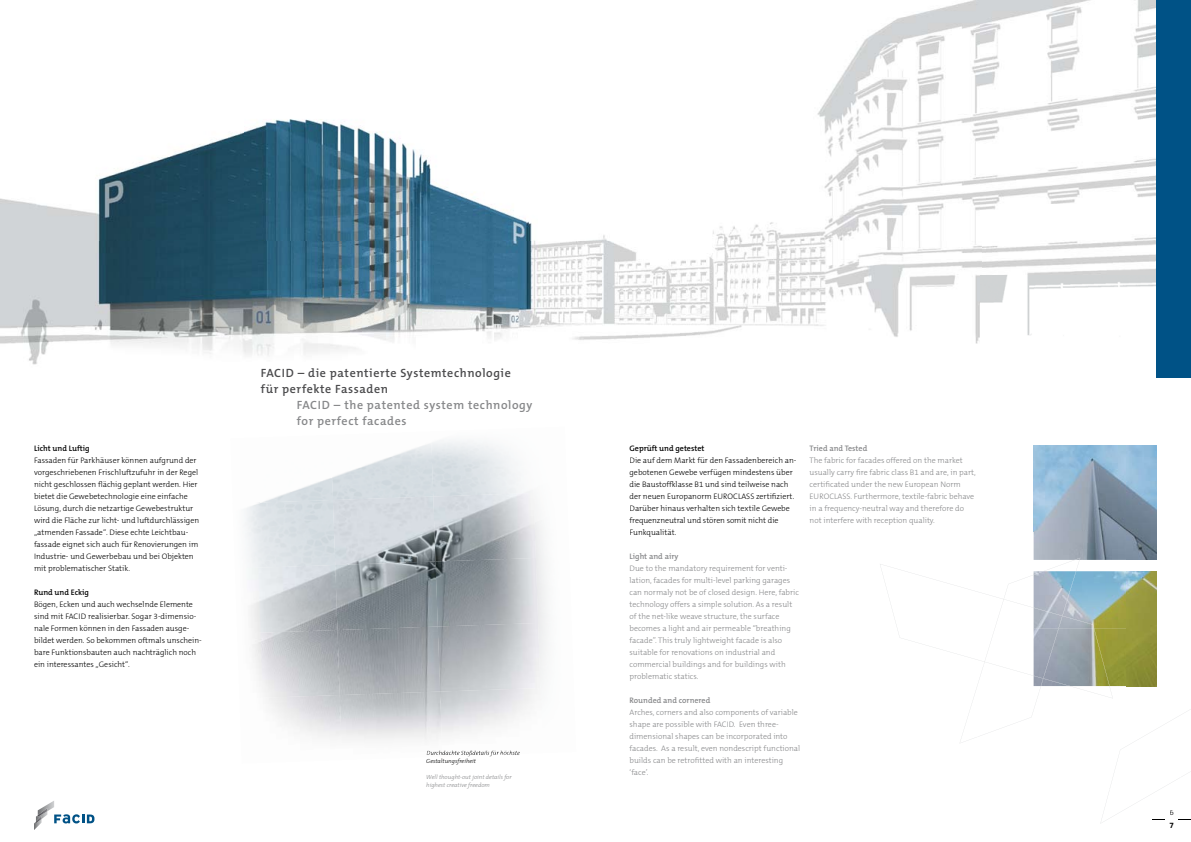
<style>
.page{position:relative;width:1191px;height:842px;background:#fff}
.page>*{position:absolute;margin:0;border:0;box-sizing:border-box;transform-origin:0 0}
.t1{font:600 12px/16px "The Mix B6";letter-spacing:.05em;color:#4b4b4d}
.t2{font:600 12px/16px "The Mix B6";letter-spacing:.05em;color:#87888a}
.t3{font:300 8px/12px "The Mix B3";color:#000}
.t4{font:300 8px/12px "The Mix B3";color:#87888a}
.t5{font:600 8px "The Mix B6";color:#000}
.t6{font:600 8px "The Mix B6";color:#87888a}
.t7{font:700 8px "The Mix B7";color:#000}
.t8{font:italic 300 6px/8px "The Mix";color:#87888a}
.t9{font:italic 300 6px "The Mix";color:#000}
</style>
<div class="page">
<svg style="left:34px;top:801px;width:60px;height:29px"></svg>
<img style="left:0;top:0;width:1191px;height:378px">
<img style="left:269px;top:478px;width:61px;height:22px">
<img style="left:333px;top:496px;width:100px;height:69px">
<img style="left:433px;top:493px;width:103px;height:68px">
<img style="left:240px;top:565px;width:95px;height:65px">
<img style="left:335px;top:561px;width:100px;height:69px">
<img style="left:435px;top:558px;width:103px;height:68px">
<img style="left:337px;top:626px;width:101px;height:69px">
<img style="left:438px;top:623px;width:100px;height:68px">
<img style="left:340px;top:691px;width:100px;height:50px">
<img style="left:1033px;top:445px;width:124px;height:113px">
<svg style="left:880px;top:558px;width:311px;height:266px"></svg>
<img style="left:426px;top:750px;width:94px;height:6px">
<div style="left:1157px;top:0;width:34px;height:377px;background:#005286"></div>
<p class="t5" style="left:34px;top:444px;width:57px">Licht und Luftig</p>
<p class="t3" style="left:34px;top:454px;width:167px">Fassaden für Parkhäuser können aufgrund der vorgeschriebenen Frischluftzufuhr in der Regel nicht geschlossen flächig geplant werden. Hier bietet die Gewebetechnologie eine einfache Lösung, durch die netzartige Gewebestruktur wird die Fläche zur licht- und luftdurchlässigen „atmenden Fassade“. Diese echte Leichtbau&shy;fassade eignet sich auch für Renovierungen im Industrie- und Gewerbebau und bei Objekten mit problematischer Statik.</p>
<p class="t5" style="left:34px;top:588px;width:57px">Rund und Eckig</p>
<p class="t3" style="left:34px;top:598px;width:169px">Bögen, Ecken und auch wechselnde Elemente sind mit FACID realisierbar. Sogar 3-dimensio&shy;nale Formen können in den Fassaden ausge&shy;bildet werden. So bekommen oftmals unschein&shy;bare Funktionsbauten auch nachträglich noch ein interessantes „Gesicht“.</p>
<h1 class="t1" style="left:261px;top:366px;width:251px">FACID – die patentierte Systemtechnologie für perfekte Fassaden</h1>
<h1 class="t2" style="left:297px;top:398px;width:237px">FACID – the patented system technology for perfect facades</h1>
<p class="t9" style="left:426px;top:757px;width:51px">Gestaltungsfreiheit</p>
<p class="t8" style="left:426px;top:773px;width:87px">Well thought-out joint details for highest creative freedom</p>
<p class="t5" style="left:629px;top:444px;width:76px">Geprüft und getestet</p>
<p class="t3" style="left:629px;top:454px;width:168px">Die auf dem Markt für den Fassadenbereich an&shy;gebotenen Gewebe verfügen mindestens über die Baustoffklasse B1 und sind teilweise nach der neuen Europanorm EUROCLASS zertifiziert.<br>Darüber hinaus verhalten sich textile Gewebe frequenzneutral und stören somit nicht die Funkqualität.</p>
<p class="t6" style="left:629px;top:552px;width:50px">Light and airy</p>
<p class="t4" style="left:629px;top:562px;width:171px">Due to the mandatory requirement for venti&shy;lation, facades for multi-level parking garages can normaly not be of closed design. Here, fabric technology offers a simple solution. As a result of the net-like weave structure, the surface becomes a light and air permeable “breathing facade”. This truly lightweight facade is also suitable for renovations on industrial and commercial buildings and for buildings with problematic statics.</p>
<p class="t6" style="left:629px;top:696px;width:82px">Rounded and cornered</p>
<p class="t4" style="left:629px;top:706px;width:172px">Arches, corners and also components of variable shape are possible with FACID. Even three&shy;dimensional shapes can be incorporated into facades. As a result, even nondescript functional builds can be retrofitted with an interesting ‘face’.</p>
<p class="t6" style="left:809px;top:444px;width:59px">Tried and Tested</p>
<p class="t4" style="left:809px;top:454px;width:168px">The fabric for facades offered on the market usually carry fire fabric class B1 and are, in part, certificated under the new European Norm EUROCLASS. Furthermore, textile-fabric behave in a frequency-neutral way and therefore do not interfere with reception quality.</p>
<p class="t3" style="left:1169px;top:807px;width:6px">6</p>
<p class="t7" style="left:1169px;top:821px;width:6px">7</p>
</div>
